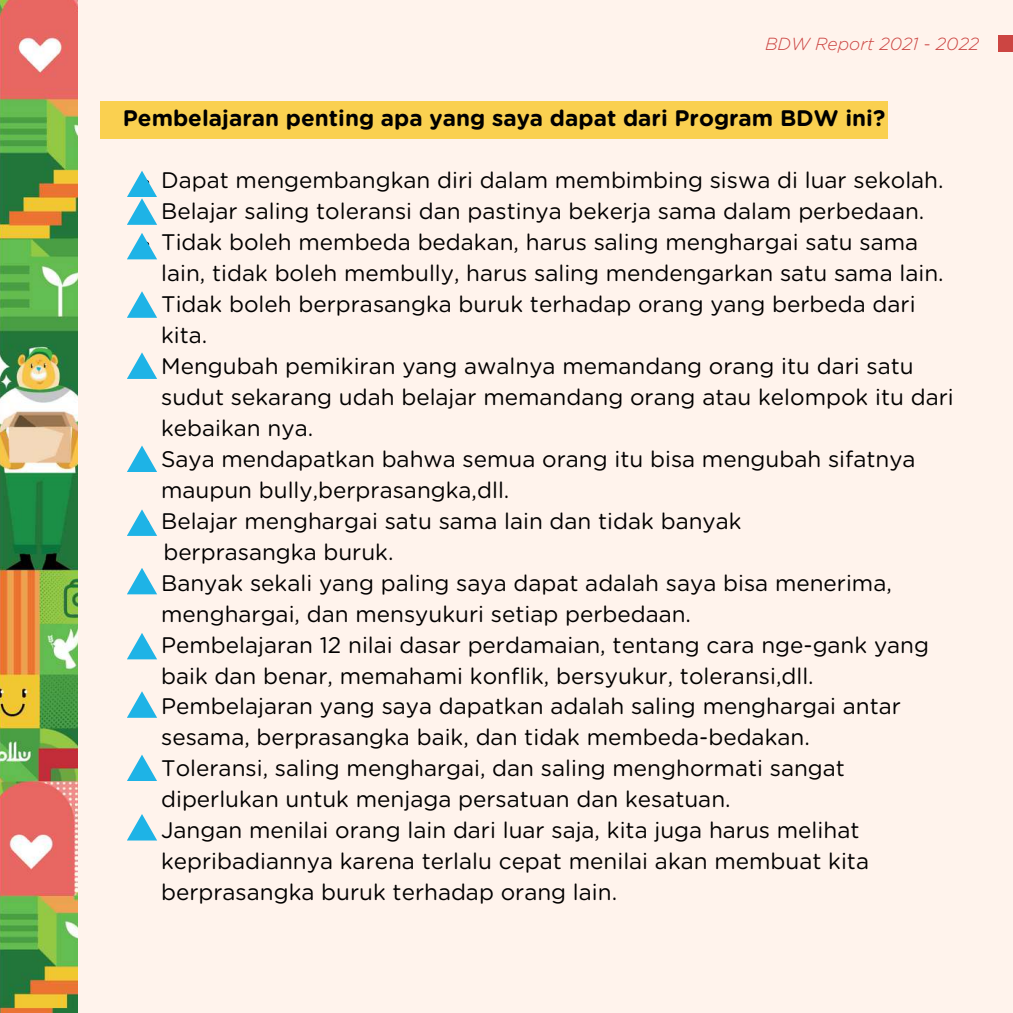
<style>
.page{position:relative;width:1013px;height:1013px;background:#fff}
.page>*{position:absolute;margin:0;border:0;box-sizing:border-box;transform-origin:0 0}
.t1{font:22.5px/31px "Gotham Rounded";color:#000}
.t2{font:700 22.5px "Gotham Rounded";color:#000}
.t3{font:italic 300 17.5px "Gotham Rounded";color:#cc4542}
</style>
<div class="page">
<div style="left:0;top:0;width:1012px;height:1012px;background:#fff3ec"></div>
<img style="left:0;top:0;width:78px;height:1012px">
<div style="left:101px;top:101px;width:786px;height:38px;background:#fad050"></div>
<svg style="left:127px;top:171px;width:30px;height:54px"></svg>
<svg style="left:127px;top:233px;width:30px;height:26px"></svg>
<svg style="left:127px;top:291px;width:30px;height:27px"></svg>
<svg style="left:127px;top:352px;width:30px;height:27px"></svg>
<svg style="left:127px;top:445px;width:30px;height:27px"></svg>
<svg style="left:127px;top:509px;width:30px;height:27px"></svg>
<svg style="left:127px;top:568px;width:30px;height:26px"></svg>
<svg style="left:127px;top:633px;width:30px;height:26px"></svg>
<svg style="left:127px;top:691px;width:30px;height:26px"></svg>
<svg style="left:127px;top:755px;width:30px;height:26px"></svg>
<svg style="left:127px;top:814px;width:30px;height:26px"></svg>
<div style="left:998px;top:35px;width:14px;height:17px;background:#cc4542"></div>
<p class="t3" style="left:765px;top:36px;width:216px">BDW Report 2021 - 2022</p>
<p class="t2" style="left:123px;top:108px;width:764px">Pembelajaran penting apa yang saya dapat dari Program BDW ini?</p>
<p class="t1" style="left:161px;top:166px;width:794px">Dapat mengembangkan diri dalam membimbing siswa di luar sekolah.<br>Belajar saling toleransi dan pastinya bekerja sama dalam perbedaan.<br>Tidak boleh membeda bedakan, harus saling menghargai satu sama lain, tidak boleh membully, harus saling mendengarkan satu sama lain.<br>Tidak boleh berprasangka buruk terhadap orang yang berbeda dari kita.<br>Mengubah pemikiran yang awalnya memandang orang itu dari satu sudut sekarang udah belajar memandang orang atau kelompok itu dari kebaikan nya.<br>Saya mendapatkan bahwa semua orang itu bisa mengubah sifatnya maupun bully,berprasangka,dll.<br>Belajar menghargai satu sama lain dan tidak banyak</p>
<p class="t1" style="left:163px;top:537px;width:232px">berprasangka buruk.</p>
<p class="t1" style="left:161px;top:568px;width:769px">Banyak sekali yang paling saya dapat adalah saya bisa menerima, menghargai, dan mensyukuri setiap perbedaan.<br>Pembelajaran 12 nilai dasar perdamaian, tentang cara nge-gank yang baik dan benar, memahami konflik, bersyukur, toleransi,dll.<br>Pembelajaran yang saya dapatkan adalah saling menghargai antar sesama, berprasangka baik, dan tidak membeda-bedakan.<br>Toleransi, saling menghargai, dan saling menghormati sangat diperlukan untuk menjaga persatuan dan kesatuan.<br>Jangan menilai orang lain dari luar saja, kita juga harus melihat kepribadiannya karena terlalu cepat menilai akan membuat kita berprasangka buruk terhadap orang lain.</p>
</div>
